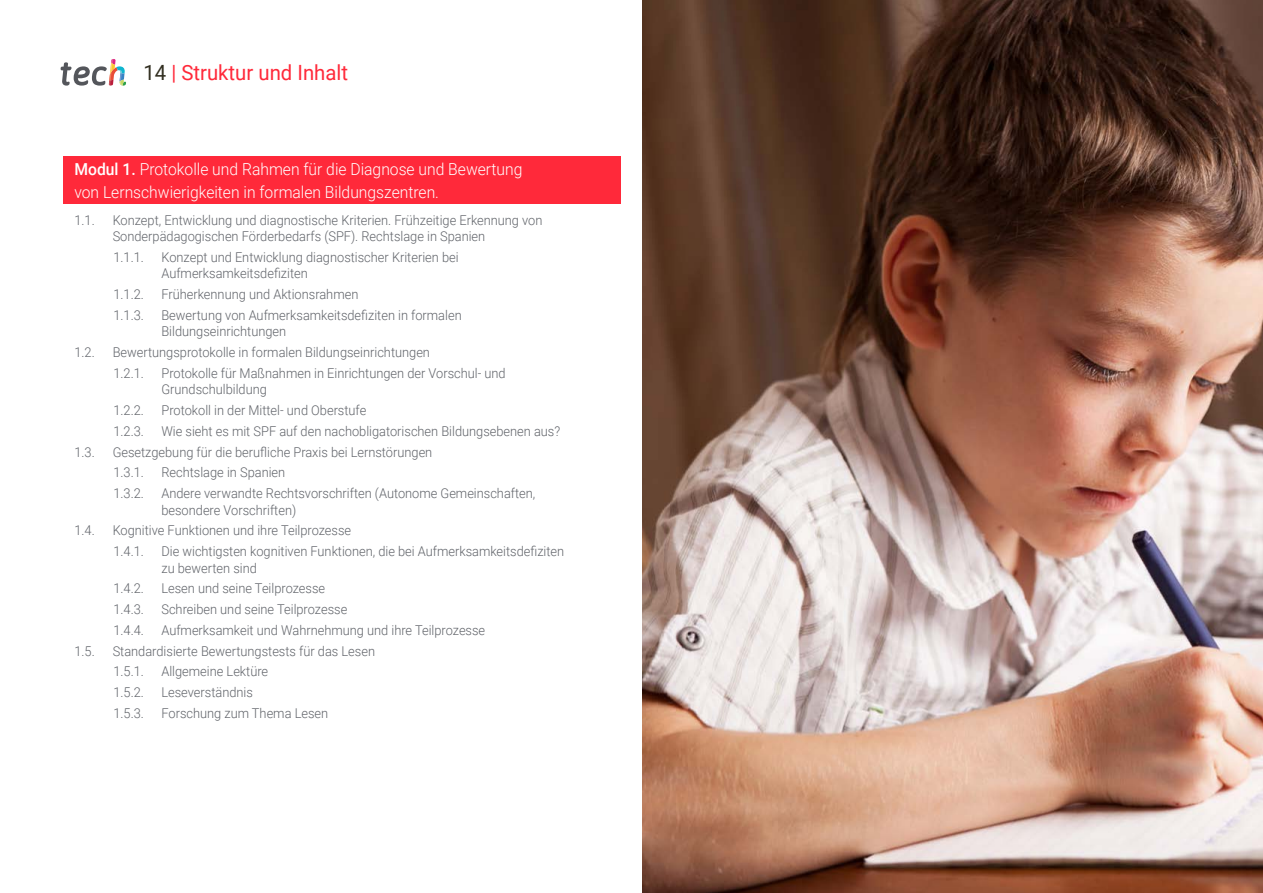
<style>
.page{position:relative;width:1263px;height:893px;background:#fff}
.page>*{position:absolute;margin:0;border:0;box-sizing:border-box;transform-origin:0 0}
.t1{font:21px "Roboto";color:#ff293a}
.t2{font:300 16.5px/22.5px "Roboto";color:#fff;scale:.95 1}
.t3{font:300 13.5px/16.5px "Roboto";color:#61646a;scale:.95 1}
.s1{color:#312e20}
.s2{font-weight:500}
</style>
<div class="page">
<div style="left:63px;top:156px;width:558px;height:48px;background:#ff293a"></div>
<svg style="left:61px;top:59px;width:65px;height:27px"></svg>
<img style="left:642px;top:0;width:621px;height:893px">
<h1 class="t1" style="left:144px;top:57px;width:206px"><span class="s1">14</span> | Struktur und Inhalt</h1>
<p class="t2" style="left:74px;top:157px;width:473px"><span class="s2">Modul 1.</span> Protokolle und Rahmen für die Diagnose und Bewertung von Lernschwierigkeiten in formalen Bildungszentren.</p>
<p class="t3" style="left:74px;top:211px;width:23px">1.1.</p>
<p class="t3" style="left:113px;top:211px;width:454px">Konzept, Entwicklung und diagnostische Kriterien. Frühzeitige Erkennung von<br>Sonderpädagogischen Förderbedarfs (SPF). Rechtslage in Spanien</p>
<p class="t3" style="left:113px;top:248px;width:34px">1.1.1.</p>
<p class="t3" style="left:161px;top:248px;width:314px">Konzept und Entwicklung diagnostischer Kriterien bei<br>Aufmerksamkeitsdefiziten</p>
<p class="t3" style="left:113px;top:286px;width:34px">1.1.2.</p>
<p class="t3" style="left:161px;top:286px;width:209px">Früherkennung und Aktionsrahmen</p>
<p class="t3" style="left:113px;top:306px;width:34px">1.1.3.</p>
<p class="t3" style="left:161px;top:306px;width:318px">Bewertung von Aufmerksamkeitsdefiziten in formalen<br>Bildungseinrichtungen</p>
<p class="t3" style="left:74px;top:344px;width:23px">1.2.</p>
<p class="t3" style="left:113px;top:341px;width:335px;line-height:20.7px">Bewertungsprotokolle in formalen Bildungseinrichtungen<br>1.2.1.</p>
<p class="t3" style="left:161px;top:364px;width:364px">Protokolle für Maßnahmen in Einrichtungen der Vorschul- und<br>Grundschulbildung</p>
<p class="t3" style="left:113px;top:402px;width:34px">1.2.2.</p>
<p class="t3" style="left:161px;top:402px;width:217px">Protokoll in der Mittel- und Oberstufe</p>
<p class="t3" style="left:113px;top:422px;width:34px">1.2.3.</p>
<p class="t3" style="left:161px;top:422px;width:421px">Wie sieht es mit SPF auf den nachobligatorischen Bildungsebenen aus?</p>
<p class="t3" style="left:74px;top:443px;width:23px">1.3.</p>
<p class="t3" style="left:113px;top:441px;width:338px;line-height:20.7px">Gesetzgebung für die berufliche Praxis bei Lernstörungen<br>1.3.1.</p>
<p class="t3" style="left:161px;top:464px;width:132px">Rechtslage in Spanien</p>
<p class="t3" style="left:113px;top:485px;width:34px">1.3.2.</p>
<p class="t3" style="left:161px;top:485px;width:395px">Andere verwandte Rechtsvorschriften (Autonome Gemeinschaften, besondere Vorschriften)</p>
<p class="t3" style="left:74px;top:522px;width:23px">1.4.</p>
<p class="t3" style="left:113px;top:520px;width:253px;line-height:20.7px">Kognitive Funktionen und ihre Teilprozesse<br>1.4.1.</p>
<p class="t3" style="left:161px;top:543px;width:425px">Die wichtigsten kognitiven Funktionen, die bei Aufmerksamkeitsdefiziten zu bewerten sind</p>
<p class="t3" style="left:113px;top:580px;width:34px">1.4.2.</p>
<p class="t3" style="left:161px;top:580px;width:174px">Lesen und seine Teilprozesse</p>
<p class="t3" style="left:113px;top:601px;width:34px">1.4.3.</p>
<p class="t3" style="left:161px;top:601px;width:197px">Schreiben und seine Teilprozesse</p>
<p class="t3" style="left:113px;top:621px;width:34px">1.4.4.</p>
<p class="t3" style="left:161px;top:621px;width:342px">Aufmerksamkeit und Wahrnehmung und ihre Teilprozesse</p>
<p class="t3" style="left:74px;top:642px;width:23px">1.5.</p>
<p class="t3" style="left:113px;top:640px;width:278px;line-height:20.7px">Standardisierte Bewertungstests für das Lesen<br>1.5.1.</p>
<p class="t3" style="left:161px;top:663px;width:114px">Allgemeine Lektüre</p>
<p class="t3" style="left:113px;top:684px;width:34px">1.5.2.</p>
<p class="t3" style="left:161px;top:684px;width:98px">Leseverständnis</p>
<p class="t3" style="left:113px;top:704px;width:34px">1.5.3.</p>
<p class="t3" style="left:161px;top:704px;width:177px">Forschung zum Thema Lesen</p>
</div>
